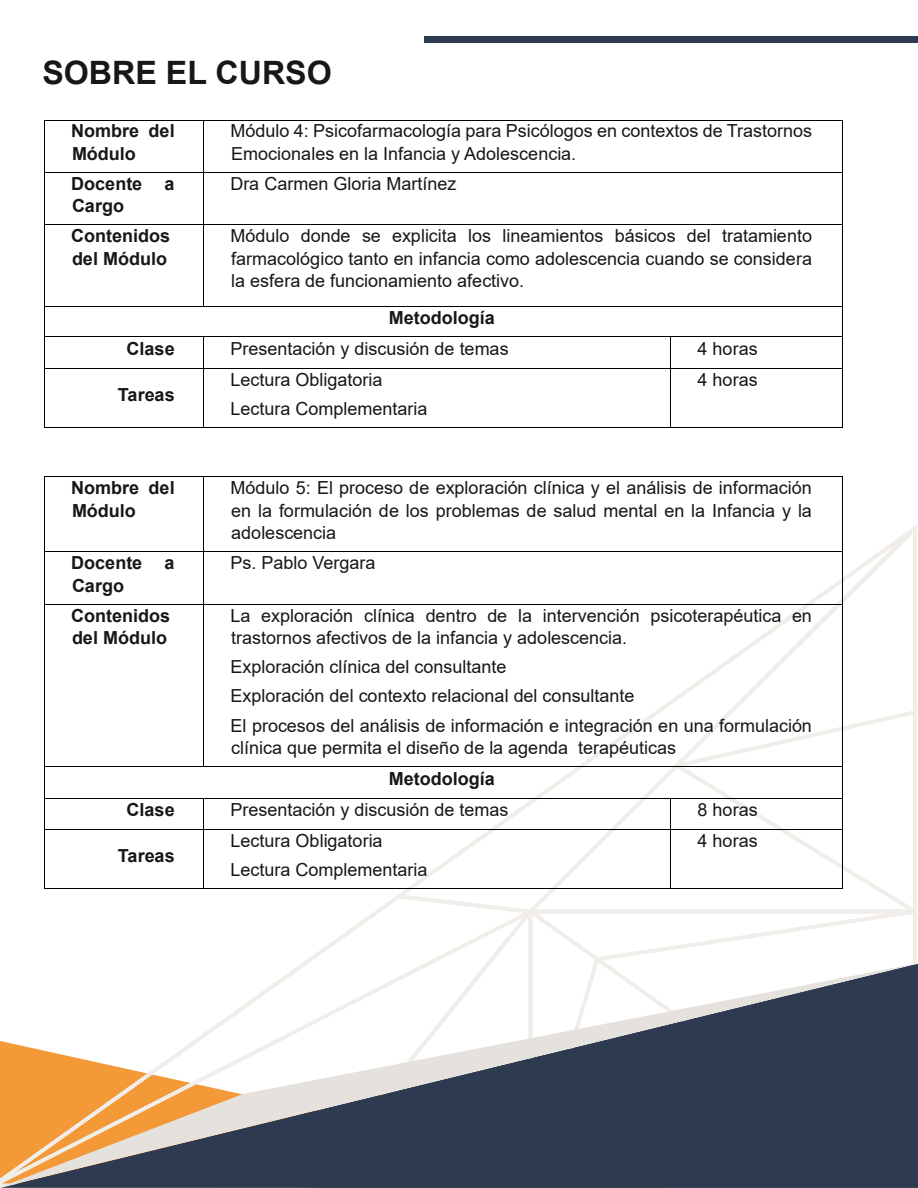
<style>
.page{position:relative;width:918px;height:1188px;background:#fff}
.page>*{position:absolute;margin:0;border:0;box-sizing:border-box;transform-origin:0 0}
.t1{font:700 32.25px "Arial";color:#181717}
.t2{font:18px/22.5px "Arial";color:#181717}
.t3{font:700 18px/22.5px "Arial";color:#181717}
</style>
<div class="page">
<hr style="left:45px;top:120px;width:159px;height:1px;background:#000">
<hr style="left:204px;top:120px;width:638px;height:1px;background:#000">
<hr style="left:44px;top:120px;width:1px;height:52px;background:#000">
<hr style="left:204px;top:120px;width:1px;height:52px;background:#000">
<hr style="left:842px;top:120px;width:1px;height:52px;background:#000">
<hr style="left:45px;top:172px;width:159px;height:1px;background:#000">
<hr style="left:204px;top:172px;width:638px;height:1px;background:#000">
<hr style="left:44px;top:173px;width:1px;height:51px;background:#000">
<hr style="left:204px;top:173px;width:1px;height:51px;background:#000">
<hr style="left:842px;top:173px;width:1px;height:51px;background:#000">
<hr style="left:45px;top:224px;width:159px;height:1px;background:#000">
<hr style="left:204px;top:224px;width:638px;height:1px;background:#000">
<hr style="left:44px;top:225px;width:1px;height:81px;background:#000">
<hr style="left:204px;top:225px;width:1px;height:81px;background:#000">
<hr style="left:842px;top:225px;width:1px;height:81px;background:#000">
<hr style="left:45px;top:306px;width:159px;height:1px;background:#000">
<hr style="left:204px;top:306px;width:638px;height:1px;background:#000">
<svg style="left:44px;top:306px;width:1px;height:31px"></svg>
<hr style="left:45px;top:336px;width:159px;height:1px;background:#000">
<hr style="left:204px;top:336px;width:467px;height:1px;background:#000">
<hr style="left:671px;top:336px;width:171px;height:1px;background:#000">
<svg style="left:842px;top:306px;width:1px;height:31px"></svg>
<hr style="left:44px;top:337px;width:1px;height:31px;background:#000">
<hr style="left:204px;top:337px;width:1px;height:31px;background:#000">
<hr style="left:671px;top:337px;width:1px;height:31px;background:#000">
<hr style="left:842px;top:337px;width:1px;height:31px;background:#000">
<hr style="left:45px;top:368px;width:159px;height:1px;background:#000">
<hr style="left:204px;top:368px;width:467px;height:1px;background:#000">
<hr style="left:671px;top:368px;width:171px;height:1px;background:#000">
<hr style="left:44px;top:369px;width:1px;height:58px;background:#000">
<hr style="left:45px;top:427px;width:159px;height:1px;background:#000">
<hr style="left:204px;top:369px;width:1px;height:58px;background:#000">
<hr style="left:204px;top:427px;width:467px;height:1px;background:#000">
<hr style="left:671px;top:369px;width:1px;height:58px;background:#000">
<hr style="left:671px;top:427px;width:171px;height:1px;background:#000">
<hr style="left:842px;top:369px;width:1px;height:58px;background:#000">
<svg style="left:301px;top:910px;width:228px;height:54px"></svg>
<svg style="left:398px;top:715px;width:253px;height:198px"></svg>
<svg style="left:651px;top:610px;width:146px;height:184px"></svg>
<svg style="left:797px;top:524px;width:120px;height:386px"></svg>
<svg style="left:529px;top:910px;width:194px;height:54px"></svg>
<svg style="left:723px;top:910px;width:194px;height:54px"></svg>
<svg style="left:596px;top:958px;width:320px;height:6px"></svg>
<svg style="left:0;top:964px;width:917px;height:223px"></svg>
<div style="left:424px;top:36px;width:494px;height:7px;background:#2d3a4f"></div>
<hr style="left:45px;top:477px;width:159px;height:1px;background:#000">
<hr style="left:204px;top:477px;width:638px;height:1px;background:#000">
<hr style="left:44px;top:477px;width:1px;height:74px;background:#000">
<hr style="left:204px;top:477px;width:1px;height:74px;background:#000">
<hr style="left:842px;top:477px;width:1px;height:74px;background:#000">
<hr style="left:45px;top:551px;width:159px;height:1px;background:#000">
<hr style="left:204px;top:551px;width:638px;height:1px;background:#000">
<hr style="left:44px;top:552px;width:1px;height:52px;background:#000">
<hr style="left:204px;top:552px;width:1px;height:52px;background:#000">
<hr style="left:842px;top:552px;width:1px;height:52px;background:#000">
<hr style="left:45px;top:604px;width:159px;height:1px;background:#000">
<hr style="left:204px;top:604px;width:638px;height:1px;background:#000">
<hr style="left:44px;top:605px;width:1px;height:162px;background:#000">
<hr style="left:204px;top:605px;width:1px;height:162px;background:#000">
<hr style="left:842px;top:605px;width:1px;height:162px;background:#000">
<hr style="left:45px;top:767px;width:159px;height:1px;background:#000">
<hr style="left:204px;top:767px;width:638px;height:1px;background:#000">
<hr style="left:44px;top:767px;width:1px;height:31px;background:#000">
<hr style="left:45px;top:798px;width:159px;height:1px;background:#000">
<hr style="left:204px;top:798px;width:467px;height:1px;background:#000">
<hr style="left:44px;top:799px;width:1px;height:31px;background:#000">
<hr style="left:204px;top:799px;width:1px;height:31px;background:#000">
<hr style="left:45px;top:830px;width:159px;height:1px;background:#000">
<hr style="left:204px;top:830px;width:467px;height:1px;background:#000">
<svg style="left:671px;top:644px;width:244px;height:197px"></svg>
<hr style="left:44px;top:830px;width:1px;height:59px;background:#000">
<hr style="left:45px;top:889px;width:159px;height:1px;background:#000">
<hr style="left:204px;top:830px;width:1px;height:59px;background:#000">
<hr style="left:204px;top:889px;width:467px;height:1px;background:#000">
<hr style="left:671px;top:830px;width:1px;height:59px;background:#000">
<hr style="left:671px;top:889px;width:171px;height:1px;background:#000">
<hr style="left:842px;top:830px;width:1px;height:59px;background:#000">
<h1 class="t1" style="left:42px;top:50px;width:291px">SOBRE EL CURSO</h1>
<p class="t3" style="left:71px;top:120px;width:105px">Nombre del<br>Módulo</p>
<p class="t2" style="left:230px;top:120px;width:583px">Módulo 4: Psicofarmacología para Psicólogos en contextos de Trastornos<br>Emocionales en la Infancia y Adolescencia.</p>
<p class="t3" style="left:71px;top:172px;width:105px">Docente a<br>Cargo</p>
<p class="t2" style="left:230px;top:172px;width:228px">Dra Carmen Gloria Martínez</p>
<p class="t3" style="left:71px;top:225px;width:100px">Contenidos del Módulo</p>
<p class="t2" style="left:230px;top:224px;width:583px;text-align:justify">Módulo donde se explicita los lineamientos básicos del tratamiento farmacológico tanto en infancia como adolescencia cuando se considera la esfera de funcionamiento afectivo.</p>
<p class="t3" style="left:389px;top:306px;width:107px">Metodología</p>
<p class="t3" style="left:127px;top:337px;width:50px">Clase</p>
<p class="t2" style="left:230px;top:337px;width:280px">Presentación y discusión de temas</p>
<p class="t2" style="left:697px;top:337px;width:62px">4 horas</p>
<p class="t3" style="left:118px;top:383px;width:58px">Tareas</p>
<p class="t2" style="left:230px;top:365px;width:198px;line-height:29.1px">Lectura Obligatoria<br>Lectura Complementaria</p>
<p class="t2" style="left:697px;top:368px;width:62px">4 horas</p>
<p class="t3" style="left:71px;top:477px;width:105px">Nombre del<br>Módulo</p>
<p class="t2" style="left:230px;top:476px;width:583px;text-align:justify">Módulo 5: El proceso de exploración clínica y el análisis de información en la formulación de los problemas de salud mental en la Infancia y la adolescencia</p>
<p class="t3" style="left:71px;top:552px;width:105px">Docente a<br>Cargo</p>
<p class="t2" style="left:230px;top:552px;width:147px">Ps. Pablo Vergara</p>
<p class="t3" style="left:71px;top:604px;width:100px">Contenidos del Módulo</p>
<p class="t2" style="left:230px;top:604px;width:583px">La exploración clínica dentro de la intervención psicoterapéutica en trastornos afectivos de la infancia y adolescencia.</p>
<p class="t2" style="left:230px;top:652px;width:583px;line-height:29.1px">Exploración clínica del consultante<br>Exploración del contexto relacional del consultante<br>El procesos del análisis de información e integración en una formulación</p>
<p class="t2" style="left:231px;top:737px;width:447px">clínica que permita el diseño de la agenda terapéuticas</p>
<p class="t3" style="left:389px;top:768px;width:107px">Metodología</p>
<p class="t3" style="left:127px;top:799px;width:50px">Clase</p>
<p class="t2" style="left:230px;top:799px;width:280px">Presentación y discusión de temas</p>
<p class="t2" style="left:697px;top:799px;width:62px">8 horas</p>
<p class="t3" style="left:118px;top:844px;width:58px">Tareas</p>
<p class="t2" style="left:230px;top:826px;width:198px;line-height:29.2px">Lectura Obligatoria<br>Lectura Complementaria</p>
<p class="t2" style="left:697px;top:829px;width:62px">4 horas</p>
</div>
